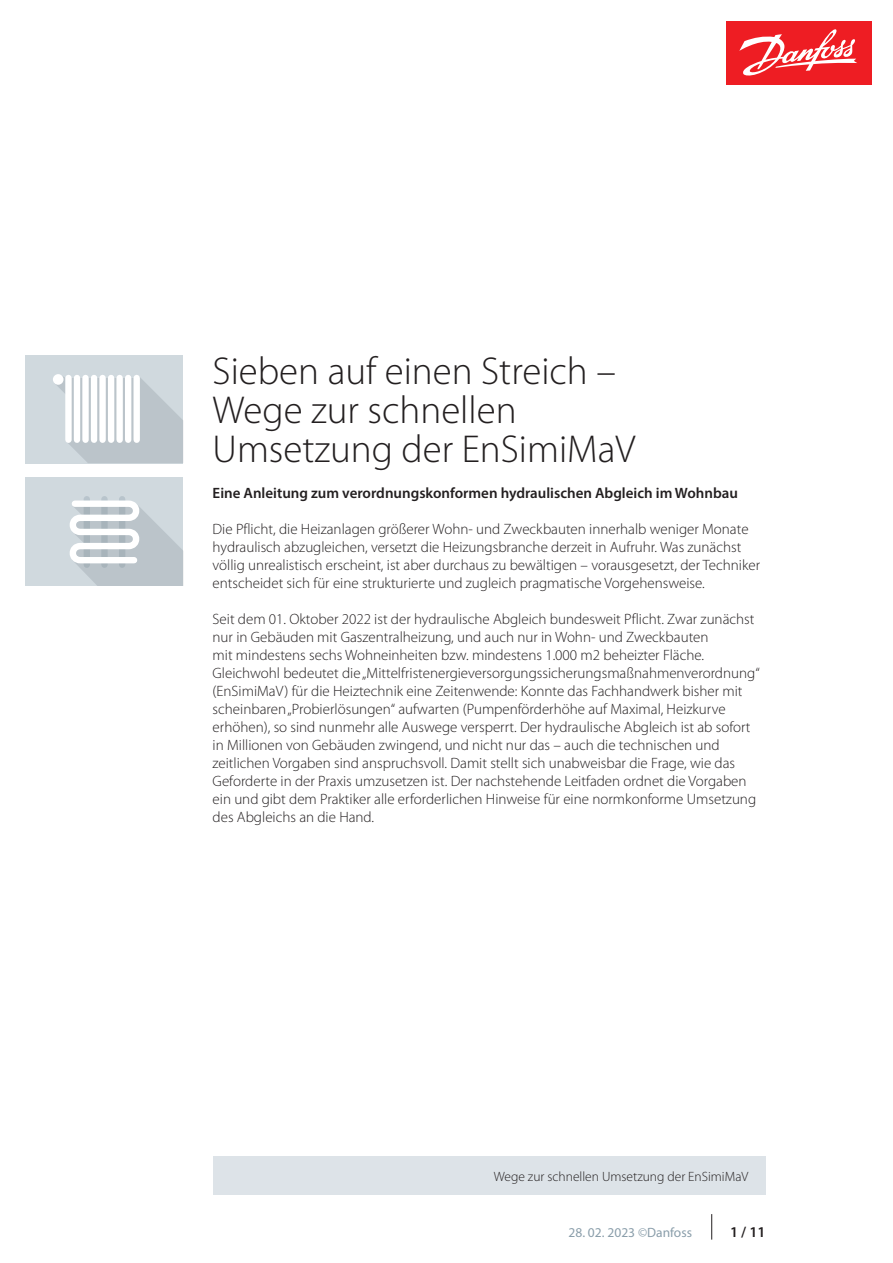
<style>
.page{position:relative;width:893px;height:1263px;background:#fff}
.page>*{position:absolute;margin:0;border:0;box-sizing:border-box;transform-origin:0 0}
.t1{font:300 39px/39px "Myriad Pro";color:#231f20}
.t2{font:300 15px/18px "Myriad Pro";color:#231f20}
.t3{font:600 15px "Myriad Pro";color:#231f20}
.t4{font:300 13.5px "Myriad Pro";color:#231f20}
.t5{font:13.5px "Myriad Pro";color:#8a9eaa}
</style>
<div class="page">
<svg style="left:711px;top:1214px;width:1px;height:25px"></svg>
<div style="left:213px;top:1156px;width:552px;height:39px;background:#dde3e8"></div>
<div style="left:726px;top:21px;width:146px;height:64px;background:#ee1d23"></div>
<svg style="left:739px;top:29px;width:118px;height:47px"></svg>
<div style="left:26px;top:478px;width:157px;height:108px;background:#d0d9de"></div>
<svg style="left:69px;top:497px;width:114px;height:89px"></svg>
<div style="left:26px;top:355px;width:157px;height:108px;background:#d0d9de"></div>
<svg style="left:54px;top:375px;width:129px;height:88px"></svg>
<div style="left:82px;top:378px;width:7px;height:62px;background:#fff"></div>
<div style="left:91px;top:378px;width:6px;height:62px;background:#fff"></div>
<div style="left:99px;top:378px;width:7px;height:62px;background:#fff"></div>
<div style="left:108px;top:378px;width:6px;height:62px;background:#fff"></div>
<div style="left:116px;top:378px;width:7px;height:62px;background:#fff"></div>
<div style="left:125px;top:378px;width:6px;height:62px;background:#fff"></div>
<div style="left:134px;top:378px;width:6px;height:62px;background:#fff"></div>
<div style="left:53px;top:374px;width:11px;height:11px;background:#fff;border-radius:50%"></div>
<div style="left:65px;top:378px;width:7px;height:62px;background:#fff"></div>
<h1 class="t1" style="left:213px;top:352px;width:424px">Sieben auf einen Streich –<br>Wege zur schnellen<br>Umsetzung der EnSimiMaV</h1>
<p class="t3" style="left:213px;top:484px;width:527px">Eine Anleitung zum verordnungskonformen hydraulischen Abgleich im Wohnbau</p>
<p class="t2" style="left:213px;top:521px;width:549px">Die Pflicht, die Heizanlagen größerer Wohn- und Zweckbauten innerhalb weniger Monate hydraulisch abzugleichen, versetzt die Heizungsbranche derzeit in Aufruhr. Was zunächst völlig unrealistisch erscheint, ist aber durchaus zu bewältigen – vorausgesetzt, der Techniker entscheidet sich für eine strukturierte und zugleich pragmatische Vorgehensweise.</p>
<p class="t2" style="left:213px;top:611px;width:549px">Seit dem 01. Oktober 2022 ist der hydraulische Abgleich bundesweit Pflicht. Zwar zunächst nur in Gebäuden mit Gaszentralheizung, und auch nur in Wohn- und Zweckbauten<br>mit mindestens sechs Wohneinheiten bzw. mindestens 1.000 m2 beheizter Fläche.<br>Gleichwohl bedeutet die „Mittelfristenergieversorgungssicherungsmaßnahmenverordnung“ (EnSimiMaV) für die Heiztechnik eine Zeitenwende: Konnte das Fachhandwerk bisher mit scheinbaren „Probierlösungen“ aufwarten (Pumpenförderhöhe auf Maximal, Heizkurve erhöhen), so sind nunmehr alle Auswege versperrt. Der hydraulische Abgleich ist ab sofort in Millionen von Gebäuden zwingend, und nicht nur das – auch die technischen und zeitlichen Vorgaben sind anspruchsvoll. Damit stellt sich unabweisbar die Frage, wie das Geforderte in der Praxis umzusetzen ist. Der nachstehende Leitfaden ordnet die Vorgaben ein und gibt dem Praktiker alle erforderlichen Hinweise für eine normkonforme Umsetzung des Abgleichs an die Hand.</p>
<p class="t4" style="left:494px;top:1169px;width:256px">Wege zur schnellen Umsetzung der EnSimiMaV</p>
<p class="t5" style="left:568px;top:1224px;width:125px">28. 02. 2023 ©Danfoss</p>
<p class="t3" style="left:730px;top:1223px;width:37px">1 / 11</p>
</div>
